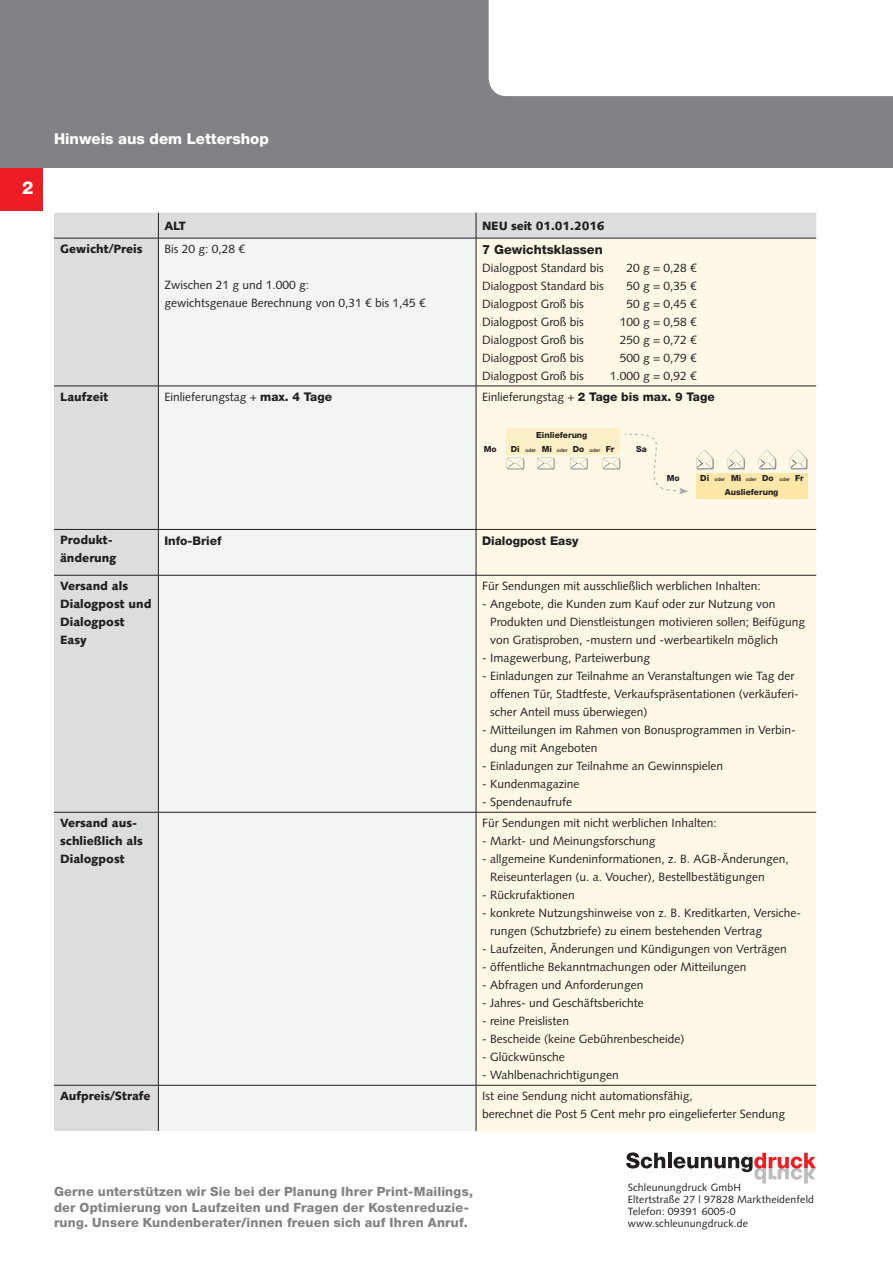
<style>
.page{position:relative;width:893px;height:1263px;background:#fff}
.page>*{position:absolute;margin:0;border:0;box-sizing:border-box;transform-origin:0 0}
.t1{font:800 18px "Helvetica Neue LT";color:#fff}
.t2{font:800 15px "Helvetica Neue LT";color:#fff}
.t3{font:800 12.75px/15.3px "Helvetica Neue LT";letter-spacing:.015em;color:#808285}
.t4{font:800 12.75px "Helvetica Neue LT";color:#231f20}
.t5{font:12px/18px "Syntax LT";color:#231f20}
.t6{font:900 12px/18px "Syntax LT";color:#231f20}
.t7{font:800 12px "Helvetica Neue LT";color:#231f20}
.t8{font:10.5px/12px "Syntax LT";letter-spacing:.015em;color:#231f20}
.t9{font:800 8.4px "Helvetica Neue LT";color:#231f20}
.t10{font:500 5.1px "Helvetica Neue LT";color:#231f20}
.s1{font-family:"Helvetica Neue LT";font-weight:800}
</style>
<div class="page">
<div style="left:54px;top:213px;width:762px;height:918px;background:#dcdddf"></div>
<div style="left:159px;top:239px;width:317px;height:892px;background:#f3f4f4"></div>
<div style="left:477px;top:239px;width:339px;height:892px;background:#fef9e7"></div>
<svg style="left:158px;top:213px;width:1px;height:25px"></svg>
<svg style="left:476px;top:213px;width:1px;height:25px"></svg>
<hr style="left:54px;top:238px;width:104px;height:1px;background:#231f20">
<hr style="left:158px;top:238px;width:318px;height:1px;background:#231f20">
<hr style="left:158px;top:238px;width:1px;height:148px;background:#231f20">
<hr style="left:476px;top:238px;width:340px;height:1px;background:#231f20">
<hr style="left:476px;top:238px;width:1px;height:148px;background:#231f20">
<hr style="left:54px;top:386px;width:104px;height:1px;background:#231f20">
<hr style="left:158px;top:386px;width:1px;height:143px;background:#231f20">
<hr style="left:476px;top:386px;width:1px;height:143px;background:#231f20">
<hr style="left:54px;top:529px;width:104px;height:1px;background:#231f20">
<hr style="left:158px;top:530px;width:1px;height:45px;background:#231f20">
<hr style="left:476px;top:530px;width:1px;height:45px;background:#231f20">
<hr style="left:54px;top:575px;width:104px;height:1px;background:#231f20">
<hr style="left:158px;top:575px;width:1px;height:237px;background:#231f20">
<hr style="left:476px;top:575px;width:1px;height:237px;background:#231f20">
<hr style="left:54px;top:812px;width:104px;height:1px;background:#231f20">
<hr style="left:158px;top:812px;width:1px;height:273px;background:#231f20">
<hr style="left:476px;top:812px;width:1px;height:273px;background:#231f20">
<hr style="left:54px;top:1085px;width:104px;height:1px;background:#231f20">
<hr style="left:158px;top:1085px;width:1px;height:46px;background:#231f20">
<hr style="left:476px;top:1085px;width:1px;height:46px;background:#231f20">
<hr style="left:158px;top:386px;width:318px;height:1px;background:#231f20">
<hr style="left:476px;top:386px;width:340px;height:1px;background:#231f20">
<hr style="left:158px;top:529px;width:318px;height:1px;background:#231f20">
<hr style="left:476px;top:529px;width:340px;height:1px;background:#231f20">
<hr style="left:158px;top:575px;width:318px;height:1px;background:#231f20">
<hr style="left:476px;top:575px;width:340px;height:1px;background:#231f20">
<hr style="left:158px;top:812px;width:318px;height:1px;background:#231f20">
<hr style="left:476px;top:812px;width:340px;height:1px;background:#231f20">
<hr style="left:158px;top:1085px;width:318px;height:1px;background:#231f20">
<hr style="left:476px;top:1085px;width:340px;height:1px;background:#231f20">
<div style="left:0;top:0;width:893px;height:168px;background:#808285"></div>
<div style="left:489px;top:0;width:404px;height:96px;background:#fff"></div>
<div style="left:696px;top:473px;width:112px;height:26px;background:#ffe7a7"></div>
<div style="left:506px;top:428px;width:114px;height:27px;background:#fef0c6"></div>
<svg style="left:506px;top:458px;width:19px;height:12px"></svg>
<svg style="left:537px;top:458px;width:18px;height:12px"></svg>
<svg style="left:570px;top:458px;width:18px;height:12px"></svg>
<svg style="left:696px;top:450px;width:18px;height:20px"></svg>
<svg style="left:789px;top:450px;width:19px;height:20px"></svg>
<svg style="left:758px;top:450px;width:19px;height:20px"></svg>
<svg style="left:727px;top:450px;width:18px;height:20px"></svg>
<svg style="left:602px;top:433px;width:86px;height:61px;background:#fbf6e2"></svg>
<div style="left:0;top:168px;width:42px;height:42px;background:#ee1d23"></div>
<svg style="left:626px;top:1152px;width:39px;height:16px"></svg>
<hr style="left:668px;top:1153px;width:3px;height:15px;background:#231f20">
<svg style="left:674px;top:1153px;width:142px;height:30px"></svg>
<h1 class="t1" style="left:22px;top:177px;width:13px">2</h1>
<p class="t2" style="left:54px;top:130px;width:216px">Hinweis aus dem Lettershop</p>
<p class="t6" style="left:164px;top:217px;width:23px">ALT</p>
<p class="t6" style="left:482px;top:217px;width:124px">NEU seit 01.01.2016</p>
<p class="t6" style="left:60px;top:240px;width:84px">Gewicht/Preis</p>
<p class="t5" style="left:164px;top:240px;width:82px">Bis 20 g: 0,28 €</p>
<p class="t5" style="left:164px;top:276px;width:263px">Zwischen 21 g und 1.000 g:<br>gewichtsgenaue Berechnung von 0,31 € bis 1,45 €</p>
<p class="t4" style="left:482px;top:242px;width:122px">7 Gewichtsklassen</p>
<p class="t5" style="left:482px;top:259px;width:123px">Dialogpost Standard bis</p>
<p class="t5" style="left:626px;top:259px;width:72px">20 g = 0,28 €</p>
<p class="t5" style="left:482px;top:277px;width:123px">Dialogpost Standard bis</p>
<p class="t5" style="left:626px;top:277px;width:72px">50 g = 0,35 €</p>
<p class="t5" style="left:482px;top:295px;width:103px">Dialogpost Groß bis</p>
<p class="t5" style="left:626px;top:295px;width:72px">50 g = 0,45 €</p>
<p class="t5" style="left:482px;top:313px;width:103px">Dialogpost Groß bis</p>
<p class="t5" style="left:620px;top:313px;width:79px">100 g = 0,58 €</p>
<p class="t5" style="left:482px;top:331px;width:103px">Dialogpost Groß bis</p>
<p class="t5" style="left:620px;top:331px;width:79px">250 g = 0,72 €</p>
<p class="t5" style="left:482px;top:349px;width:103px">Dialogpost Groß bis</p>
<p class="t5" style="left:620px;top:349px;width:79px">500 g = 0,79 €</p>
<p class="t5" style="left:482px;top:367px;width:103px">Dialogpost Groß bis</p>
<p class="t5" style="left:610px;top:367px;width:89px">1.000 g = 0,92 €</p>
<p class="t6" style="left:60px;top:388px;width:50px">Laufzeit</p>
<p class="t5" style="left:164px;top:388px;width:169px">Einlieferungstag + <span class="s1">max. 4 Tage</span></p>
<p class="t5" style="left:482px;top:388px;width:234px">Einlieferungstag + <span class="s1">2 Tage bis max. 9 Tage</span></p>
<p class="t9" style="left:536px;top:430px;width:53px">Einlieferung</p>
<p class="t9" style="left:484px;top:444px;width:14px">Mo</p>
<p class="t9" style="left:511px;top:444px;width:10px">Di</p>
<p class="t9" style="left:542px;top:444px;width:12px">Mi</p>
<p class="t9" style="left:573px;top:444px;width:13px">Do</p>
<p class="t9" style="left:606px;top:444px;width:10px">Fr</p>
<p class="t9" style="left:636px;top:444px;width:12px">Sa</p>
<p class="t10" style="left:525px;top:447px;width:12px">oder</p>
<p class="t10" style="left:557px;top:447px;width:12px">oder</p>
<p class="t10" style="left:590px;top:447px;width:12px">oder</p>
<p class="t9" style="left:667px;top:473px;width:14px">Mo</p>
<p class="t9" style="left:700px;top:473px;width:10px">Di</p>
<p class="t9" style="left:731px;top:473px;width:12px">Mi</p>
<p class="t9" style="left:762px;top:473px;width:13px">Do</p>
<p class="t9" style="left:795px;top:473px;width:10px">Fr</p>
<p class="t10" style="left:714px;top:476px;width:12px">oder</p>
<p class="t10" style="left:746px;top:476px;width:12px">oder</p>
<p class="t10" style="left:779px;top:476px;width:12px">oder</p>
<p class="t9" style="left:725px;top:487px;width:55px">Auslieferung</p>
<p class="t6" style="left:60px;top:531px;width:58px">Produkt&shy;änderung</p>
<p class="t7" style="left:164px;top:533px;width:59px">Info-Brief</p>
<p class="t7" style="left:482px;top:533px;width:98px">Dialogpost Easy</p>
<p class="t6" style="left:60px;top:577px;width:93px">Versand als<br>Dialogpost und<br>Dialogpost<br>Easy</p>
<p class="t5" style="left:482px;top:577px;width:280px">Für Sendungen mit ausschließlich werblichen Inhalten:</p>
<p class="t5" style="left:490px;top:595px;width:317px;text-indent:-8px">- Angebote, die Kunden zum Kauf oder zur Nutzung von<br>Produkten und Dienstleistungen motivieren sollen; Beifügung von Gratisproben, -mustern und -werbeartikeln möglich</p>
<p class="t5" style="left:482px;top:649px;width:170px">- Imagewerbung, Parteiwerbung</p>
<p class="t5" style="left:490px;top:667px;width:310px;text-indent:-8px">- Einladungen zur Teilnahme an Veranstaltungen wie Tag der offenen Tür, Stadtfeste, Verkaufspräsentationen (verkäuferi&shy;scher Anteil muss überwiegen)</p>
<p class="t5" style="left:490px;top:721px;width:307px;text-indent:-8px">- Mitteilungen im Rahmen von Bonusprogrammen in Verbin&shy;dung mit Angeboten</p>
<p class="t5" style="left:482px;top:757px;width:242px">- Einladungen zur Teilnahme an Gewinnspielen</p>
<p class="t5" style="left:482px;top:775px;width:99px">- Kundenmagazine</p>
<p class="t5" style="left:482px;top:793px;width:92px">- Spendenaufrufe</p>
<p class="t6" style="left:60px;top:814px;width:84px">Versand aus&shy;schließlich als<br>Dialogpost</p>
<p class="t5" style="left:482px;top:814px;width:236px">Für Sendungen mit nicht werblichen Inhalten:</p>
<p class="t5" style="left:482px;top:832px;width:175px">- Markt- und Meinungsforschung</p>
<p class="t5" style="left:490px;top:850px;width:300px;text-indent:-8px">- allgemeine Kundeninformationen, z. B. AGB-Änderungen,<br>Reiseunterlagen (u. a. Voucher), Bestellbestätigungen</p>
<p class="t5" style="left:482px;top:886px;width:94px">- Rückrufaktionen</p>
<p class="t5" style="left:490px;top:904px;width:313px;text-indent:-8px">- konkrete Nutzungshinweise von z. B. Kreditkarten, Versiche&shy;rungen (Schutzbriefe) zu einem bestehenden Vertrag</p>
<p class="t5" style="left:482px;top:940px;width:306px">- Laufzeiten, Änderungen und Kündigungen von Verträgen</p>
<p class="t5" style="left:482px;top:958px;width:266px">- öffentliche Bekanntmachungen oder Mitteilungen</p>
<p class="t5" style="left:482px;top:976px;width:163px">- Abfragen und Anforderungen</p>
<p class="t5" style="left:482px;top:994px;width:163px">- Jahres- und Geschäftsberichte</p>
<p class="t5" style="left:482px;top:1012px;width:89px">- reine Preislisten</p>
<p class="t5" style="left:482px;top:1030px;width:204px">- Bescheide (keine Gebührenbescheide)</p>
<p class="t5" style="left:482px;top:1048px;width:84px">- Glückwünsche</p>
<p class="t5" style="left:482px;top:1066px;width:138px">- Wahlbenachrichtigungen</p>
<p class="t6" style="left:60px;top:1087px;width:92px">Aufpreis/Strafe</p>
<p class="t5" style="left:482px;top:1087px;width:305px">Ist eine Sendung nicht automationsfähig,<br>berechnet die Post 5 Cent mehr pro eingelieferter Sendung</p>
<p class="t3" style="left:54px;top:1184px;width:421px">Gerne unterstützen wir Sie bei der Planung Ihrer Print-Mailings, der Optimierung von Laufzeiten und Fragen der Kostenreduzie&shy;rung. Unsere Kundenberater/innen freuen sich auf Ihren Anruf.</p>
<p class="t8" style="left:628px;top:1181px;width:188px">Schleunungdruck GmbH<br>Eltertstraße 27 | 97828 Marktheidenfeld<br>Telefon: 09391 6005-0 www.schleunungdruck.de</p>
</div>
